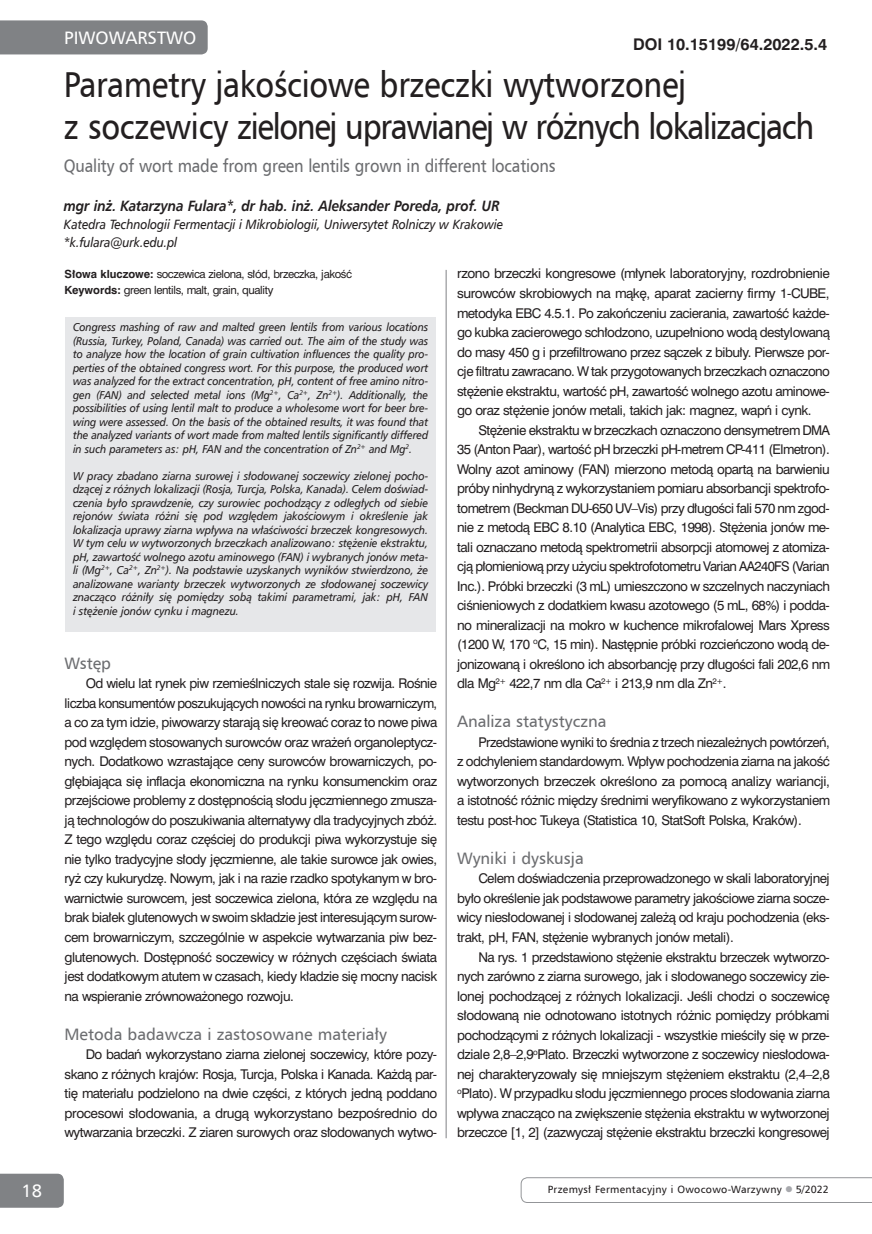
<style>
.page{position:relative;width:872px;height:1234px;background:#fff}
.page>*{position:absolute;margin:0;border:0;box-sizing:border-box;transform-origin:0 0}
.tytul{font:36px/42px "Humnst 777 EU";letter-spacing:-.01em;color:#231f20;scale:.89 1}
.TYT_szaryyyyyyyyyyy{font:18px "Humnst 777 EU";letter-spacing:-.01em;color:#6c6d70;scale:.9 1}
.t1{font:18px "Humnst 777 EU";color:#fff}
.sródtytuł{font:16.5px "Humnst 777 EU";color:#6c6d70}
.AUTOR{font:italic 700 15px "Humnst 777 EU";letter-spacing:-.01em;color:#231f20;scale:.9 1}
.t2{font:700 15px "Swis 721 PL";color:#231f20}
.Autor_PRACA{font:italic 13.5px "Humnst 777 EU";letter-spacing:-.01em;color:#231f20;scale:.9 1}
.t3{font:12.45px/19.5px "Swis 721 PL";letter-spacing:-.005em;color:#231f20;text-align:justify}
.angiel{font:italic 11.4px/13.5px "Humnst 777 EU";letter-spacing:-.01em;color:#231f20;text-align:justify;scale:.95 1}
.angiel-2{font:italic 11.4px/13.5px "Humnst 777 EU";letter-spacing:-.01em;color:#231f20;text-align:justify;scale:.93 1}
.KLUCZ{font:10.5px "Swis 721 PL";letter-spacing:-.005em;color:#231f20}
.t4{font:10.5px "Humnst 777 EU";letter-spacing:.03em;color:#231f20}
.t5{font:7.5px "Swis 721 PL";color:#231f20}
.s1{font-weight:700}
.s2{color:#a8a9ad}
</style>
<div class="page">
<div style="left:65px;top:317px;width:370px;height:314px;background:#e6e7e9"></div>
<hr style="left:446px;top:270px;width:1px;height:867px;background:#808285">
<svg style="left:521px;top:1177px;width:351px;height:25px"></svg>
<div style="left:0;top:20px;width:208px;height:34px;background:#808285"></div>
<div style="left:0;top:1173px;width:64px;height:34px;background:#808285"></div>
<h2 class="t1" style="left:21px;top:1179px;width:22px">18</h2>
<h2 class="t1" style="left:64px;top:27px;width:134px">PIWOWARSTWO</h2>
<p class="t2" style="left:633px;top:34px;width:196px">DOI 10.15199/64.2022.5.4</p>
<p class="tytul" style="left:64px;top:62px;width:845px">Parametry jakościowe brzeczki wytworzonej<br>z soczewicy zielonej uprawianej w różnych lokalizacjach</p>
<p class="TYT_szaryyyyyyyyyyy" style="left:64px;top:154px;width:548px">Quality of wort made from green lentils grown in different locations</p>
<p class="AUTOR" style="left:64px;top:196px;width:486px">mgr inż. Katarzyna Fulara*, dr hab. inż. Aleksander Poreda, prof. UR</p>
<p class="Autor_PRACA" style="left:64px;top:216px;width:490px">Katedra Technologii Fermentacji i Mikrobiologii, Uniwersytet Rolniczy w Krakowie</p>
<p class="Autor_PRACA" style="left:64px;top:234px;width:128px">*k.fulara@urk.edu.pl</p>
<p class="KLUCZ" style="left:65px;top:267px;width:288px"><span class="s1">Słowa kluczowe:</span> soczewica zielona, słód, brzeczka, jakość</p>
<p class="KLUCZ" style="left:65px;top:283px;width:210px"><span class="s1">Keywords:</span> green lentils, malt, grain, quality</p>
<p class="angiel-2" style="left:73px;top:320px;width:383px">Congress mashing of raw and malted green lentils from various locations (Russia, Turkey, Poland, Canada) was carried out. The aim of the study was to analyze how the location of grain cultivation influences the quality pro&shy;perties of the obtained congress wort. For this purpose, the produced wort was analyzed for the extract concentration, pH, content of free amino nitro&shy;gen (FAN) and selected metal ions (Mg<sup>2+</sup>, Ca<sup>2+</sup>, Zn<sup>2+</sup>). Additionally, the possibilities of using lentil malt to produce a wholesome wort for beer bre&shy;wing were assessed. On the basis of the obtained results, it was found that the analyzed variants of wort made from malted lentils significantly differed in such parameters as: pH, FAN and the concentration of Zn<sup>2+</sup> and Mg<sup>2</sup>.</p>
<p class="angiel" style="left:73px;top:468px;width:375px">W pracy zbadano ziarna surowej i słodowanej soczewicy zielonej pocho&shy;dzącej z różnych lokalizacji (Rosja, Turcja, Polska, Kanada). Celem doświad&shy;czenia było sprawdzenie, czy surowiec pochodzący z odległych od siebie rejonów świata różni się pod względem jakościowym i określenie jak lokalizacja uprawy ziarna wpływa na właściwości brzeczek kongresowych.<br>W tym celu w wytworzonych brzeczkach analizowano: stężenie ekstraktu, pH, zawartość wolnego azotu aminowego (FAN) i wybranych jonów meta&shy;li (Mg<sup>2+</sup>, Ca<sup>2+</sup>, Zn<sup>2+</sup>). Na podstawie uzyskanych wyników stwierdzono, że analizowane warianty brzeczek wytworzonych ze słodowanej soczewicy znacząco różniły się pomiędzy sobą takimi parametrami, jak: pH, FAN i stężenie jonów cynku i magnezu.</p>
<p class="sródtytuł" style="left:65px;top:652px;width:48px">Wstęp</p>
<p class="t3" style="left:65px;top:673px;width:374px;text-indent:21px">Od wielu lat rynek piw rzemieślniczych stale się rozwija. Rośnie liczba konsumentów poszukujących nowości na rynku browarniczym, a co za tym idzie, piwowarzy starają się kreować coraz to nowe piwa pod względem stosowanych surowców oraz wrażeń organoleptycz&shy;nych. Dodatkowo wzrastające ceny surowców browarniczych, po&shy;głębiająca się inflacja ekonomiczna na rynku konsumenckim oraz przejściowe problemy z dostępnością słodu jęczmiennego zmusza&shy;ją technologów do poszukiwania alternatywy dla tradycyjnych zbóż.<br>Z tego względu coraz częściej do produkcji piwa wykorzystuje się nie tylko tradycyjne słody jęczmienne, ale takie surowce jak owies, ryż czy kukurydzę. Nowym, jak i na razie rzadko spotykanym w bro&shy;warnictwie surowcem, jest soczewica zielona, która ze względu na brak białek glutenowych w swoim składzie jest interesującym surow&shy;cem browarniczym, szczególnie w aspekcie wytwarzania piw bez&shy;glutenowych. Dostępność soczewicy w różnych częściach świata jest dodatkowym atutem w czasach, kiedy kładzie się mocny nacisk na wspieranie zrównoważonego rozwoju.</p>
<p class="sródtytuł" style="left:65px;top:1023px;width:324px">Metoda badawcza i zastosowane materiały</p>
<p class="t3" style="left:65px;top:1044px;width:374px;text-indent:21px">Do badań wykorzystano ziarna zielonej soczewicy, które pozy&shy;skano z różnych krajów: Rosja, Turcja, Polska i Kanada. Każdą par&shy;tię materiału podzielono na dwie części, z których jedną poddano procesowi słodowania, a drugą wykorzystano bezpośrednio do wytwarzania brzeczki. Z ziaren surowych oraz słodowanych wytwo-</p>
<p class="t3" style="left:457px;top:264px;width:374px">rzono brzeczki kongresowe (młynek laboratoryjny, rozdrobnienie surowców skrobiowych na mąkę, aparat zacierny firmy 1-CUBE, metodyka EBC 4.5.1. Po zakończeniu zacierania, zawartość każde&shy;go kubka zacierowego schłodzono, uzupełniono wodą destylowaną do masy 450 g i przefiltrowano przez sączek z bibuły. Pierwsze por&shy;cje filtratu zawracano. W tak przygotowanych brzeczkach oznaczono stężenie ekstraktu, wartość pH, zawartość wolnego azotu aminowe&shy;go oraz stężenie jonów metali, takich jak: magnez, wapń i cynk.</p>
<p class="t3" style="left:457px;top:420px;width:374px;text-indent:21px">Stężenie ekstraktu w brzeczkach oznaczono densymetrem DMA 35 (Anton Paar), wartość pH brzeczki pH-metrem CP-411 (Elmetron).<br>Wolny azot aminowy (FAN) mierzono metodą opartą na barwieniu próby ninhydryną z wykorzystaniem pomiaru absorbancji spektrofo&shy;tometrem (Beckman DU-650 UV–Vis) przy długości fali 570 nm zgod&shy;nie z metodą EBC 8.10 (Analytica EBC, 1998). Stężenia jonów me&shy;tali oznaczano metodą spektrometrii absorpcji atomowej z atomiza&shy;cją płomieniową przy użyciu spektrofotometru Varian AA240FS (Varian Inc.). Próbki brzeczki (3 mL) umieszczono w szczelnych naczyniach ciśnieniowych z dodatkiem kwasu azotowego (5 mL, 68%) i podda&shy;no mineralizacji na mokro w kuchence mikrofalowej Mars Xpress (1200 W, 170</p>
<p class="t5" style="left:533px;top:635px;width:6px">o</p>
<p class="t3" style="left:457px;top:634px;width:374px;text-indent:80px">C, 15 min). Następnie próbki rozcieńczono wodą de&shy;jonizowaną i określono ich absorbancję przy długości fali 202,6 nm dla Mg<sup>2+</sup> 422,7 nm dla Ca<sup>2+</sup> i 213,9 nm dla Zn<sup>2+</sup>.</p>
<p class="sródtytuł" style="left:457px;top:711px;width:151px">Analiza statystyczna</p>
<p class="t3" style="left:457px;top:732px;width:374px;text-indent:21px">Przedstawione wyniki to średnia z trzech niezależnych powtórzeń, z odchyleniem standardowym. Wpływ pochodzenia ziarna na jakość wytworzonych brzeczek określono za pomocą analizy wariancji, a istotność różnic między średnimi weryfikowano z wykorzystaniem testu post-hoc Tukeya (Statistica 10, StatSoft Polska, Kraków).</p>
<p class="sródtytuł" style="left:457px;top:847px;width:128px">Wyniki i dyskusja</p>
<p class="t3" style="left:457px;top:868px;width:374px;text-indent:21px">Celem doświadczenia przeprowadzonego w skali laboratoryjnej było określenie jak podstawowe parametry jakościowe ziarna socze&shy;wicy niesłodowanej i słodowanej zależą od kraju pochodzenia (eks&shy;trakt, pH, FAN, stężenie wybranych jonów metali).</p>
<p class="t3" style="left:457px;top:946px;width:374px;text-indent:21px">Na rys. 1 przedstawiono stężenie ekstraktu brzeczek wytworzo&shy;nych zarówno z ziarna surowego, jak i słodowanego soczewicy zie&shy;lonej pochodzącej z różnych lokalizacji. Jeśli chodzi o soczewicę słodowaną nie odnotowano istotnych różnic pomiędzy próbkami pochodzącymi z różnych lokalizacji - wszystkie mieściły się w prze&shy;dziale 2,8–2,9<sup>o</sup>Plato. Brzeczki wytworzone z soczewicy niesłodowa&shy;nej charakteryzowały się mniejszym stężeniem ekstraktu (2,4–2,8 <sup>o</sup>Plato). W przypadku słodu jęczmiennego proces słodowania ziarna wpływa znacząco na zwiększenie stężenia ekstraktu w wytworzonej brzeczce [1, 2] (zazwyczaj stężenie ekstraktu brzeczki kongresowej</p>
<p class="t4" style="left:548px;top:1182px;width:282px">Przemysł Fermentacyjny i Owocowo-Warzywny <span class="s2">●</span> 5/2022</p>
</div>
